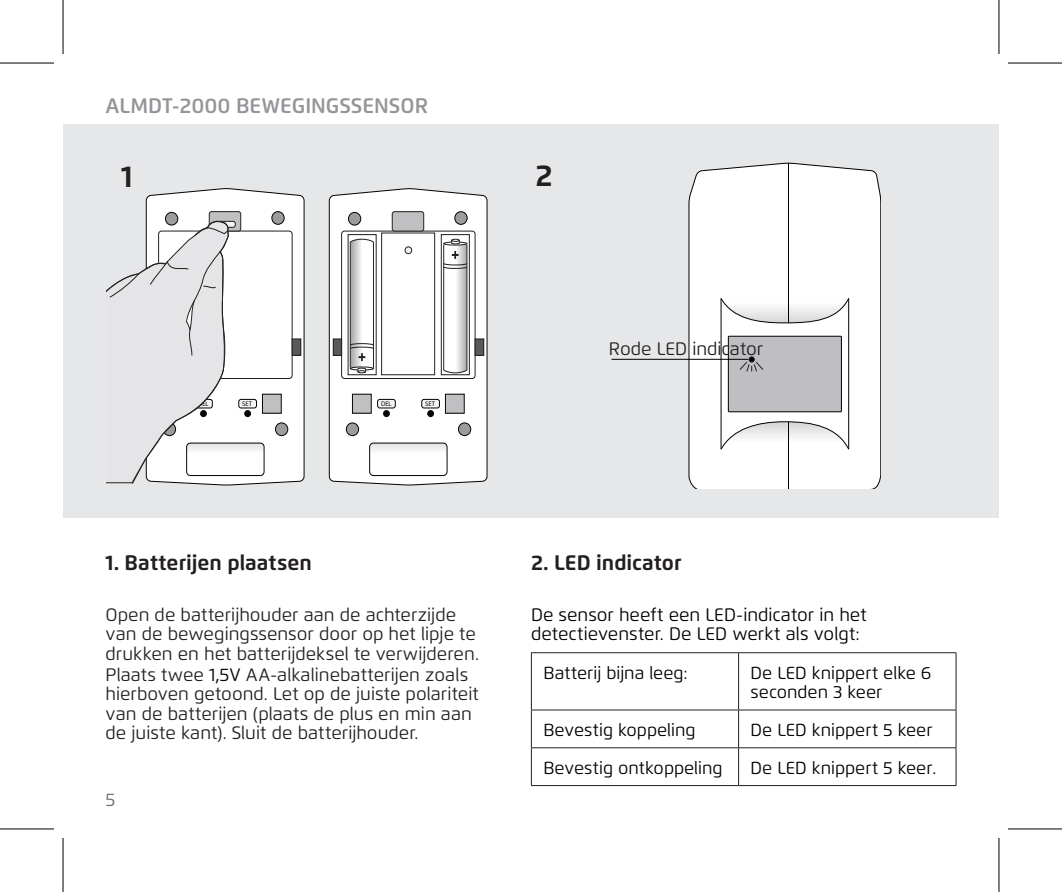
<style>
.page{position:relative;width:1062px;height:892px;background:#fff}
.page>*{position:absolute;margin:0;border:0;box-sizing:border-box;transform-origin:0 0}
.t1{font:700 30px "Flexo";color:#231f20}
.Kop_7_8{font:700 21px "Flexo";color:#231f20}
.t2{font:600 21px "Flexo";color:#939598}
.Body_6_6_5{font:18px/19.8px "Flexo";color:#231f20}
.t3{font:18px/19.5px "Flexo";color:#000}
.t4{font:18px "Flexo";color:#6c6d70}
.t5{font:17.4px/19.5px "Flexo";color:#000}
.t6{font:6.6px "Myriad Pro";color:#050504}
.s1{color:#000}
</style>
<div class="page">
<div style="left:63px;top:124px;width:935px;height:394px;background:#e6e7e9"></div>
<hr style="left:531px;top:652px;width:207px;height:1px;background:#231f20">
<hr style="left:531px;top:653px;width:1px;height:56px;background:#231f20">
<hr style="left:738px;top:652px;width:218px;height:1px;background:#231f20">
<hr style="left:738px;top:653px;width:1px;height:56px;background:#231f20">
<hr style="left:955px;top:653px;width:1px;height:56px;background:#231f20">
<hr style="left:531px;top:709px;width:207px;height:1px;background:#231f20">
<hr style="left:531px;top:710px;width:1px;height:37px;background:#231f20">
<hr style="left:738px;top:709px;width:218px;height:1px;background:#231f20">
<hr style="left:738px;top:710px;width:1px;height:37px;background:#231f20">
<hr style="left:955px;top:710px;width:1px;height:37px;background:#231f20">
<hr style="left:531px;top:747px;width:207px;height:1px;background:#231f20">
<hr style="left:531px;top:748px;width:1px;height:37px;background:#231f20">
<hr style="left:738px;top:747px;width:218px;height:1px;background:#231f20">
<hr style="left:738px;top:748px;width:1px;height:37px;background:#231f20">
<hr style="left:955px;top:748px;width:1px;height:37px;background:#231f20">
<hr style="left:531px;top:784px;width:207px;height:2px;background:#231f20">
<hr style="left:738px;top:784px;width:218px;height:2px;background:#231f20">
<svg style="left:146px;top:188px;width:158px;height:297px;background:#f2f2f2"></svg>
<div style="left:165px;top:212px;width:13px;height:13px;background:#9d9c9c;border-radius:50%"></div>
<div style="left:165px;top:212px;width:13px;height:13px;border:1px solid #050504;border-radius:50%"></div>
<div style="left:272px;top:211px;width:12px;height:13px;background:#9d9c9c;border-radius:50%"></div>
<div style="left:272px;top:211px;width:12px;height:13px;border:1px solid #050504;border-radius:50%"></div>
<div style="left:275px;top:423px;width:13px;height:12px;background:#9d9c9c;border-radius:50%"></div>
<div style="left:275px;top:422px;width:13px;height:13px;border:1px solid #050504;border-radius:50%"></div>
<div style="left:262px;top:394px;width:19px;height:19px;background:#c0c0c2"></div>
<div style="left:262px;top:394px;width:19px;height:19px;border:1px solid #050504"></div>
<div style="left:158px;top:231px;width:134px;height:147px;border:1px solid #231f20;border-radius:3px"></div>
<div style="left:292px;top:339px;width:9px;height:16px;background:#59595c"></div>
<div style="left:292px;top:339px;width:9px;height:16px;border:1px solid #231f20"></div>
<div style="left:209px;top:211px;width:32px;height:20px;background:#c0c0c2;border-radius:2px"></div>
<div style="left:209px;top:211px;width:32px;height:20px;border:1px solid #231f20;border-radius:2px"></div>
<svg style="left:106px;top:219px;width:158px;height:264px"></svg>
<svg style="left:329px;top:188px;width:158px;height:297px;background:#f1f1f1"></svg>
<div style="left:348px;top:212px;width:13px;height:13px;background:#9d9c9c;border-radius:50%"></div>
<div style="left:348px;top:212px;width:13px;height:13px;border:1px solid #050504;border-radius:50%"></div>
<div style="left:455px;top:212px;width:12px;height:12px;background:#9d9c9c;border-radius:50%"></div>
<div style="left:454px;top:211px;width:13px;height:13px;border:1px solid #050504;border-radius:50%"></div>
<div style="left:458px;top:423px;width:13px;height:12px;background:#9d9c9c;border-radius:50%"></div>
<div style="left:458px;top:422px;width:13px;height:13px;border:1px solid #050504;border-radius:50%"></div>
<div style="left:346px;top:423px;width:12px;height:12px;background:#9d9c9c;border-radius:50%"></div>
<div style="left:346px;top:422px;width:13px;height:13px;border:1px solid #050504;border-radius:50%"></div>
<div style="left:352px;top:394px;width:19px;height:19px;background:#c0c0c2"></div>
<div style="left:352px;top:394px;width:19px;height:19px;border:1px solid #050504"></div>
<div style="left:445px;top:394px;width:19px;height:19px;background:#c0c0c2"></div>
<div style="left:445px;top:394px;width:19px;height:19px;border:1px solid #050504"></div>
<svg style="left:383px;top:410px;width:6px;height:6px"></svg>
<svg style="left:427px;top:410px;width:6px;height:6px"></svg>
<div style="left:377px;top:399px;width:18px;height:9px;background:#f3f4f5;border-radius:2px"></div>
<div style="left:377px;top:399px;width:18px;height:9px;border:1px solid #050504;border-radius:2px"></div>
<div style="left:422px;top:399px;width:17px;height:9px;background:#f3f4f5;border-radius:2px"></div>
<div style="left:421px;top:399px;width:18px;height:9px;border:1px solid #050504;border-radius:2px"></div>
<div style="left:341px;top:231px;width:134px;height:147px;border:1px solid #231f20;border-radius:3px"></div>
<div style="left:333px;top:339px;width:8px;height:16px;background:#59595c"></div>
<div style="left:333px;top:339px;width:9px;height:16px;border:1px solid #231f20"></div>
<div style="left:475px;top:339px;width:9px;height:16px;background:#59595c"></div>
<div style="left:475px;top:339px;width:9px;height:16px;border:1px solid #231f20"></div>
<div style="left:392px;top:212px;width:32px;height:19px;background:#c0c0c2;border-radius:2px"></div>
<div style="left:392px;top:211px;width:32px;height:20px;border:1px solid #231f20;border-radius:2px"></div>
<svg style="left:369px;top:443px;width:78px;height:32px"></svg>
<div style="left:369px;top:443px;width:78px;height:32px;border:1px solid #050504;border-radius:4px"></div>
<div style="left:381px;top:233px;width:53px;height:141px;background:#fff"></div>
<div style="left:381px;top:233px;width:54px;height:142px;border:1px solid #231f20"></div>
<div style="left:441px;top:234px;width:28px;height:141px;border:1px solid #231f20"></div>
<svg style="left:405px;top:247px;width:6px;height:6px"></svg>
<div style="left:405px;top:247px;width:7px;height:7px;border:1px solid #231f20;border-radius:50%"></div>
<svg style="left:350px;top:239px;width:24px;height:134px"></svg>
<svg style="left:443px;top:239px;width:24px;height:134px"></svg>
<div style="left:688px;top:163px;width:192px;height:325px;background:#fff"></div>
<svg style="left:721px;top:421px;width:127px;height:28px"></svg>
<svg style="left:721px;top:298px;width:127px;height:25px"></svg>
<hr style="left:720px;top:298px;width:1px;height:151px;background:#000">
<hr style="left:848px;top:298px;width:1px;height:151px;background:#000">
<div style="left:728px;top:336px;width:113px;height:75px;background:#bfbfc3"></div>
<div style="left:728px;top:336px;width:113px;height:76px;border:1px solid #000"></div>
<hr style="left:788px;top:163px;width:1px;height:160px;background:#000">
<hr style="left:788px;top:421px;width:1px;height:67px;background:#000">
<hr style="left:611px;top:359px;width:137px;height:1px;background:#000">
<svg style="left:739px;top:356px;width:24px;height:16px"></svg>
<svg style="left:0;top:829px;width:54px;height:1px"></svg>
<svg style="left:1008px;top:829px;width:53px;height:1px"></svg>
<hr style="left:0;top:62px;width:54px;height:2px;background:#000">
<hr style="left:1007px;top:62px;width:54px;height:2px;background:#000">
<hr style="left:0;top:828px;width:54px;height:1px;background:#000">
<hr style="left:1007px;top:828px;width:54px;height:1px;background:#000">
<hr style="left:62px;top:0;width:2px;height:54px;background:#000">
<hr style="left:62px;top:837px;width:2px;height:54px;background:#000">
<hr style="left:998px;top:0;width:1px;height:54px;background:#000">
<hr style="left:998px;top:837px;width:1px;height:54px;background:#000">
<p class="t2" style="left:106px;top:92px;width:324px">ALMDT-2000 BEWEGINGSSENSOR</p>
<p class="t1" style="left:121px;top:158px;width:13px">1</p>
<p class="t1" style="left:535px;top:157px;width:19px">2</p>
<p class="t6" style="left:198px;top:400px;width:12px">DEL</p>
<p class="t6" style="left:242px;top:400px;width:11px">SET</p>
<p class="t6" style="left:381px;top:400px;width:12px">DEL</p>
<p class="t6" style="left:425px;top:400px;width:11px">SET</p>
<p class="Body_6_6_5" style="left:609px;top:339px;width:156px">Rode LED indicator</p>
<p class="Kop_7_8" style="left:106px;top:549px;width:208px">1. Batterijen plaatsen</p>
<p class="Kop_7_8" style="left:531px;top:549px;width:152px">2. LED indicator</p>
<p class="t3" style="left:531px;top:604px;width:337px">De sensor heeft een LED-indicator in het detectievenster. De LED werkt als volgt:</p>
<p class="t5" style="left:543px;top:662px;width:146px">Batterij bijna leeg:</p>
<p class="t5" style="left:750px;top:662px;width:182px">De LED knippert elke 6 seconden 3 keer</p>
<p class="t5" style="left:543px;top:719px;width:154px">Bevestig koppeling</p>
<p class="t5" style="left:750px;top:719px;width:183px">De LED knippert 5 keer</p>
<p class="t5" style="left:543px;top:757px;width:181px">Bevestig ontkoppeling</p>
<p class="t5" style="left:750px;top:757px;width:187px">De LED knippert 5 keer.</p>
<p class="Body_6_6_5" style="left:106px;top:604px;width:375px">Open de batterijhouder aan de achterzijde van de bewegingssensor door op het lipje te drukken en het batterijdeksel te verwijderen.<br>Plaats twee <span class="s1">1,5V</span> AA-alkalinebatterijen zoals hierboven getoond. Let op de juiste polariteit van de batterijen (plaats de plus en min aan de juiste kant). Sluit de batterijhouder.</p>
<p class="t4" style="left:106px;top:789px;width:11px">5</p>
</div>
